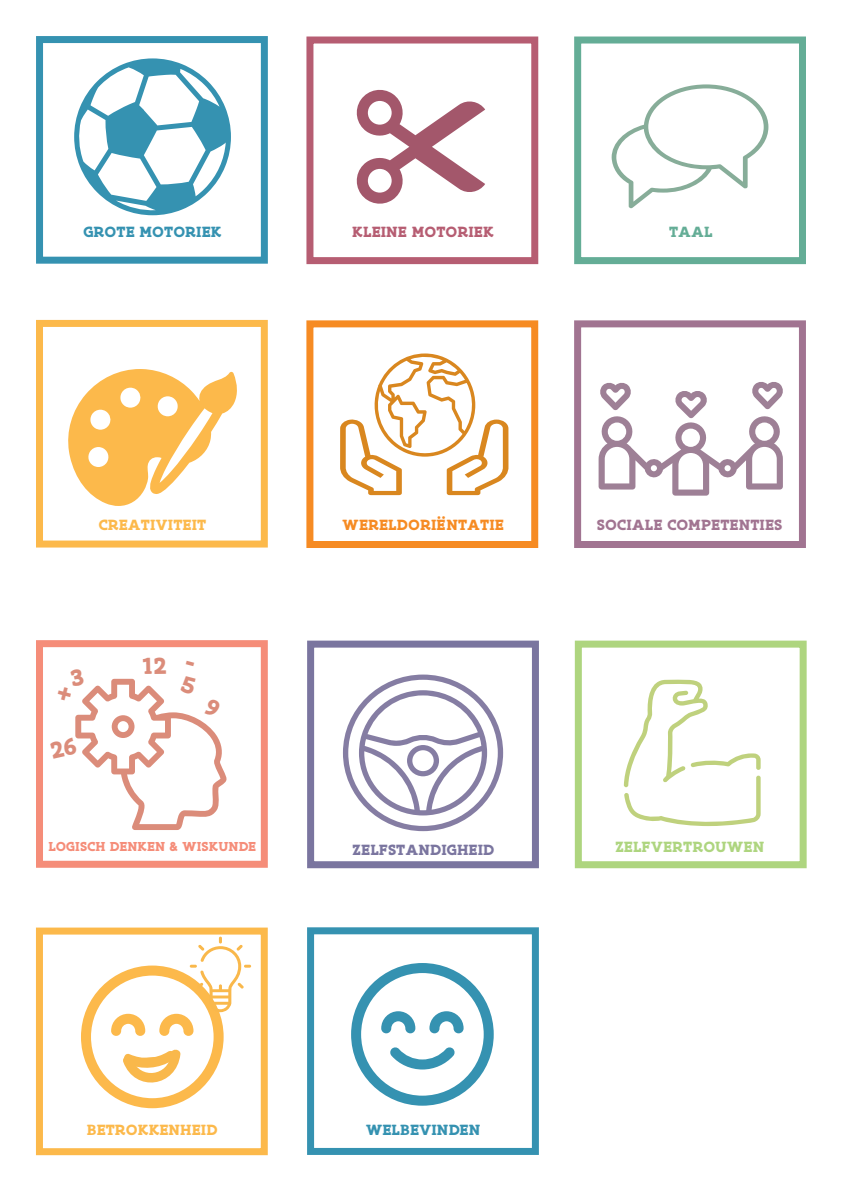
<style>
.page{position:relative;width:842px;height:1191px;background:#fff}
.page>*{position:absolute;margin:0;border:0;box-sizing:border-box;transform-origin:0 0}
.t1{font:700 16px "Flanders Art Serif";letter-spacing:.005em;color:#fcb94b}
.t2{font:700 16px "Flanders Art Serif";letter-spacing:.005em;color:#3592b1}
.t3{font:700 16px "Flanders Art Serif";letter-spacing:.005em;color:#a17491}
.t4{font:700 16px "Flanders Art Serif";letter-spacing:.005em;color:#f68b23}
.t5{font:700 16px "Flanders Art Serif";letter-spacing:.005em;color:#7a759f}
.t6{font:700 16px "Flanders Art Serif";letter-spacing:.005em;color:#b65d72}
.t7{font:700 16px "Flanders Art Serif";letter-spacing:.005em;color:#aed57f}
.t8{font:700 16px "Flanders Art Serif";color:#64ad96}
.t9{font:700 14px "Flanders Art Serif";letter-spacing:.005em;color:#f58d79}
</style>
<div class="page">
<div style="left:36px;top:36px;width:232px;height:228px;border:7px solid #3592b1"></div>
<div style="left:306px;top:36px;width:232px;height:228px;border:7px solid #b65d72"></div>
<div style="left:574px;top:36px;width:232px;height:228px;border:7px solid #64ad96"></div>
<div style="left:36px;top:320px;width:232px;height:227px;border:7px solid #fcb94b"></div>
<div style="left:306px;top:320px;width:232px;height:228px;border:7px solid #f68b23"></div>
<div style="left:574px;top:320px;width:232px;height:228px;border:7px solid #a17491"></div>
<div style="left:36px;top:640px;width:232px;height:227px;border:7px solid #f58d79"></div>
<div style="left:307px;top:640px;width:232px;height:228px;border:7px solid #7a759f"></div>
<div style="left:575px;top:640px;width:232px;height:228px;border:7px solid #aed57f"></div>
<div style="left:36px;top:927px;width:232px;height:228px;border:7px solid #fcb94b"></div>
<div style="left:307px;top:927px;width:232px;height:228px;border:7px solid #3592b1"></div>
<svg style="left:74px;top:58px;width:157px;height:157px"></svg>
<svg style="left:351px;top:963px;width:143px;height:143px"></svg>
<svg style="left:356px;top:89px;width:129px;height:115px"></svg>
<svg style="left:612px;top:84px;width:156px;height:124px"></svg>
<svg style="left:68px;top:369px;width:169px;height:137px"></svg>
<svg style="left:599px;top:382px;width:184px;height:113px"></svg>
<svg style="left:343px;top:674px;width:160px;height:157px"></svg>
<svg style="left:624px;top:679px;width:137px;height:147px"></svg>
<svg style="left:340px;top:353px;width:169px;height:142px"></svg>
<svg style="left:81px;top:936px;width:170px;height:173px"></svg>
<svg style="left:75px;top:678px;width:151px;height:152px"></svg>
<p class="t2" style="left:83px;top:222px;width:140px">GROTE MOTORIEK</p>
<p class="t6" style="left:352px;top:222px;width:143px">KLEINE MOTORIEK</p>
<p class="t8" style="left:669px;top:222px;width:45px">TAAL</p>
<p class="t1" style="left:98px;top:514px;width:109px">CREATIVITEIT</p>
<p class="t4" style="left:342px;top:514px;width:163px">WERELDORIËNTATIE</p>
<p class="t3" style="left:597px;top:514px;width:187px">SOCIALE COMPETENTIES</p>
<p class="t9" style="left:48px;top:837px;width:209px">LOGISCH DENKEN &amp; WISKUNDE</p>
<p class="t5" style="left:352px;top:839px;width:144px">ZELFSTANDIGHEID</p>
<p class="t7" style="left:615px;top:837px;width:151px">ZELFVERTROUWEN</p>
<p class="t1" style="left:87px;top:1119px;width:132px">BETROKKENHEID</p>
<p class="t2" style="left:366px;top:1119px;width:116px">WELBEVINDEN</p>
</div>
